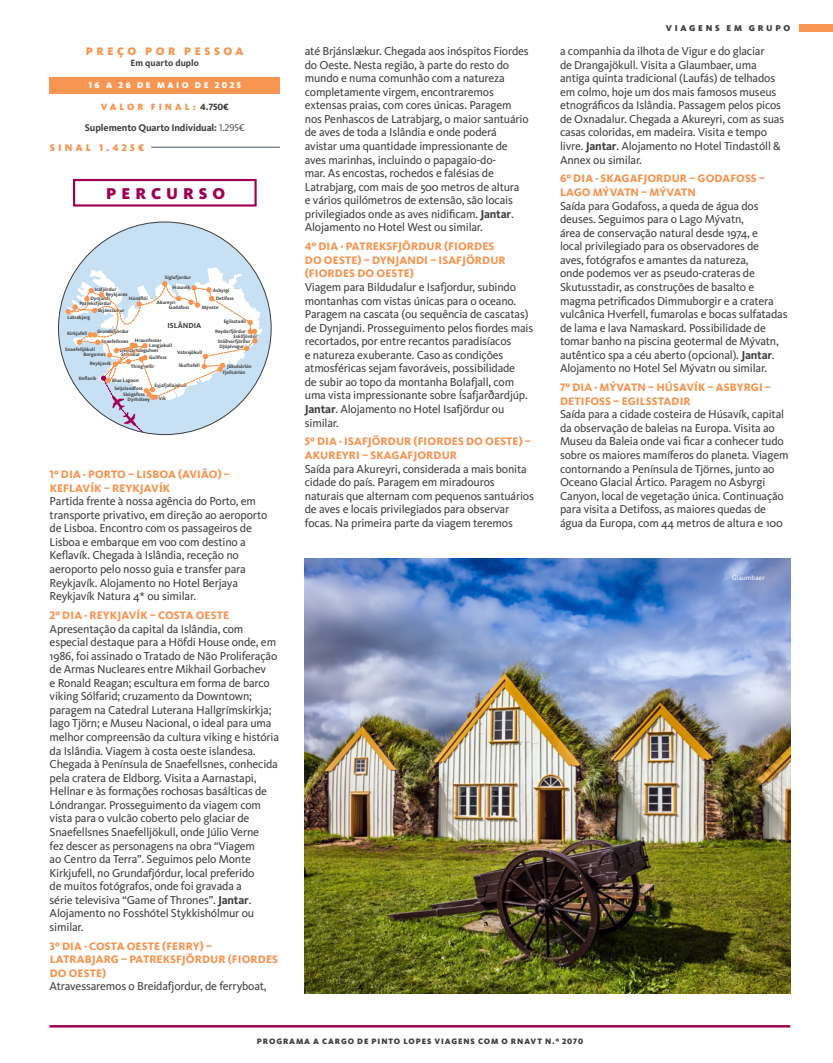
<style>
.page{position:relative;width:833px;height:1063px;background:#fff}
.page>*{position:absolute;margin:0;border:0;box-sizing:border-box;transform-origin:0 0}
.Percurso_Titulo{font:900 16.25px "Kievit OT";letter-spacing:.31em;color:#9e0153}
.Programa_Texto{font:11.88px/13.5px "Kievit OT";letter-spacing:-.015em;color:#3e3e3f}
.Programa_Dias{font:800 11.25px/13.6px "Kievit OT";letter-spacing:.01em;color:#f79551}
.t1{font:900 11.25px "Kievit OT";letter-spacing:.31em;color:#f79551}
.t2{font:700 10px "Kievit OT";letter-spacing:-.01em;color:#3e3e3f}
.t3{font:900 10px "Kievit OT";letter-spacing:.31em;color:#f79551}
.t4{font:900 9.38px "Kievit OT";letter-spacing:.31em;color:#f79551}
.t5{font:700 9.38px "Kievit OT";letter-spacing:.01em;color:#3e3e3f}
.t6{font:900 8.75px "Kievit OT";letter-spacing:.275em;color:#fff}
.t7{font:900 8.75px "Kievit OT";letter-spacing:.31em;color:#3e3e3f}
.t8{font:900 8.12px "Kievit OT";letter-spacing:.11em;color:#3e3e3f}
.t9{font:700 7.5px "Kievit OT";color:#3e3e3f}
.Legenda{font:6.88px "Kievit OT";letter-spacing:.025em;color:#fff}
.t10{font:700 5px/8.5px "Kievit OT";color:#3e3e3f}
.s1{font-weight:800;color:#3e3e3f}
.s2{font-weight:400}
.s3{font-weight:700}
</style>
<div class="page">
<div style="left:800px;top:25px;width:33px;height:7px;background:#f79551"></div>
<hr style="left:49px;top:1025px;width:741px;height:3px;background:#9e0153">
<hr style="left:151px;top:147px;width:129px;height:1px;background:#6b7a83">
<div style="left:50px;top:77px;width:230px;height:16px;background:#f79551"></div>
<div style="left:58px;top:222px;width:213px;height:213px;background:#c7e0f3;border-radius:106px"></div>
<svg style="left:63px;top:268px;width:199px;height:167px"></svg>
<div style="left:73px;top:179px;width:184px;height:28px;background:#fff;border:2px solid #9e0153"></div>
<img style="left:305px;top:558px;width:485px;height:435px">
<p class="t1" style="left:86px;top:44px;width:159px">PREÇO POR PESSOA</p>
<p class="t5" style="left:130px;top:57px;width:70px">Em quarto duplo</p>
<p class="t6" style="left:89px;top:80px;width:154px">16 A 26 DE MAIO DE 2025</p>
<p class="t4" style="left:101px;top:101px;width:129px">VALOR FINAL: <span class="s1">4.750€</span></p>
<p class="t2" style="left:85px;top:121px;width:161px">Suplemento Quarto Individual: <span class="s2">1.295€</span></p>
<p class="t3" style="left:50px;top:141px;width:96px">SINAL 1.425€</p>
<p class="Percurso_Titulo" style="left:106px;top:184px;width:120px">PERCURSO</p>
<p class="t10" style="left:165px;top:273px;width:28px">Siglufjordur</p>
<p class="t10" style="left:173px;top:283px;width:19px">Húsavík</p>
<p class="t10" style="left:95px;top:285px;width:23px">Isafjördur</p>
<p class="t10" style="left:216px;top:286px;width:20px;text-indent:-3px">Asbyrgi<br>Detifoss</p>
<p class="t10" style="left:224px;top:317px;width:24px">Egilsstadir</p>
<p class="t10" style="left:218px;top:337px;width:34px">Stöðvarfjörður</p>
<p class="t10" style="left:106px;top:290px;width:24px">Reykjanes</p>
<p class="t10" style="left:129px;top:294px;width:20px">Húnáflói</p>
<p class="t10" style="left:90px;top:294px;width:21px">Dynjandi</p>
<p class="t10" style="left:156px;top:298px;width:21px">Akureyri</p>
<p class="t10" style="left:79px;top:299px;width:33px">Patreksfjördur</p>
<p class="t10" style="left:169px;top:303px;width:22px">Godafoss</p>
<p class="t10" style="left:202px;top:303px;width:18px">Mývatn</p>
<p class="t10" style="left:98px;top:306px;width:28px">Brjánslækur</p>
<p class="t10" style="left:67px;top:313px;width:24px">Latrabjarg</p>
<p class="t9" style="left:167px;top:321px;width:35px">ISLÂNDIA</p>
<p class="t10" style="left:97px;top:327px;width:33px">Grundafjórdur</p>
<p class="t10" style="left:215px;top:327px;width:32px">Reydarfjördur</p>
<p class="t10" style="left:67px;top:329px;width:22px">Kirkjufell</p>
<p class="t10" style="left:233px;top:332px;width:26px">Eskifjördur</p>
<p class="t10" style="left:135px;top:336px;width:28px">Hraunfossar</p>
<p class="t10" style="left:112px;top:376px;width:28px">Blue Lagoon</p>
<p class="t10" style="left:159px;top:394px;width:9px">Vík</p>
<p class="t10" style="left:101px;top:337px;width:29px">Snaefellsnes</p>
<p class="t10" style="left:149px;top:341px;width:24px">Langjokull</p>
<p class="t10" style="left:220px;top:343px;width:26px">Djúpivogur</p>
<p class="t10" style="left:65px;top:345px;width:31px">Snaefelljökull</p>
<p class="t10" style="left:120px;top:346px;width:40px">Deildartunguhver</p>
<p class="t10" style="left:177px;top:349px;width:27px">Vatnajökull</p>
<p class="t10" style="left:179px;top:361px;width:23px">Skaftafell</p>
<p class="t10" style="left:121px;top:351px;width:21px">Strokkur</p>
<p class="t10" style="left:83px;top:350px;width:24px">Borgarnes</p>
<p class="t10" style="left:149px;top:353px;width:19px">Gullfoss</p>
<p class="t10" style="left:90px;top:359px;width:23px">Reykjavík</p>
<p class="t10" style="left:131px;top:362px;width:25px">Thingvellir</p>
<p class="t10" style="left:227px;top:362px;width:26px">Jökulsárlón</p>
<p class="t10" style="left:154px;top:381px;width:34px">Eyjafjallajokull</p>
<p class="t10" style="left:223px;top:368px;width:24px">Fjallsárlón</p>
<p class="t10" style="left:79px;top:374px;width:19px">Keflavik</p>
<p class="t10" style="left:114px;top:384px;width:30px">Seljalandfoss</p>
<p class="t10" style="left:123px;top:390px;width:23px">Skógafoss</p>
<p class="t10" style="left:128px;top:395px;width:24px">Dyrhólaey</p>
<p class="Programa_Dias" style="left:50px;top:467px;width:182px">1º DIA · PORTO – LISBOA (AVIÃO) –<br>KEFLAVÍK – REYKJAVÍK</p>
<p class="Programa_Texto" style="left:50px;top:494px;width:219px">Partida frente à nossa agência do Porto, em transporte privativo, em direção ao aeroporto de Lisboa. Encontro com os passageiros de Lisboa e embarque em voo com destino a Keflavík. Chegada à Islândia, receção no aeroporto pelo nosso guia e transfer para Reykjavík. Alojamento no Hotel Berjaya Reykjavík Natura 4* ou similar.</p>
<p class="Programa_Dias" style="left:50px;top:608px;width:181px">2º DIA · REYKJAVÍK – COSTA OESTE</p>
<p class="Programa_Texto" style="left:50px;top:622px;width:231px">Apresentação da capital da Islândia, com especial destaque para a Höfdi House onde, em 1986, foi assinado o Tratado de Não Proliferação de Armas Nucleares entre Mikhail Gorbachev<br>e Ronald Reagan; escultura em forma de barco viking Sólfarid; cruzamento da Downtown; paragem na Catedral Luterana Hallgrímskirkja; lago Tjörn; e Museu Nacional, o ideal para uma melhor compreensão da cultura viking e história da Islândia. Viagem à costa oeste islandesa.<br>Chegada à Península de Snaefellsnes, conhecida pela cratera de Eldborg. Visita a Aarnastapi, Hellnar e às formações rochosas basálticas de Lóndrangar. Prosseguimento da viagem com vista para o vulcão coberto pelo glaciar de Snaefellsnes Snaefelljökull, onde Júlio Verne<br>fez descer as personagens na obra “Viagem<br>ao Centro da Terra”. Seguimos pelo Monte Kirkjufell, no Grundafjórdur, local preferido<br>de muitos fotógrafos, onde foi gravada a<br>série televisiva “Game of Thrones”. <span class="s3">Jantar</span>.<br>Alojamento no Fosshótel Stykkishólmur ou similar.</p>
<p class="Programa_Dias" style="left:50px;top:939px;width:230px">3º DIA · COSTA OESTE (FERRY) –<br>LATRABJARG – PATREKSFJÖRDUR (FIORDES<br>DO OESTE)</p>
<p class="Programa_Texto" style="left:50px;top:980px;width:219px">Atravessaremos o Breidafjordur, de ferryboat,</p>
<p class="Programa_Texto" style="left:305px;top:44px;width:225px">até Brjánslækur. Chegada aos inóspitos Fiordes do Oeste. Nesta região, à parte do resto do mundo e numa comunhão com a natureza completamente virgem, encontraremos extensas praias, com cores únicas. Paragem nos Penhascos de Latrabjarg, o maior santuário de aves de toda a Islândia e onde poderá avistar uma quantidade impressionante de aves marinhas, incluindo o papagaio-do-<br>mar. As encostas, rochedos e falésias de Latrabjarg, com mais de 500 metros de altura<br>e vários quilómetros de extensão, são locais privilegiados onde as aves nidificam. <span class="s3">Jantar</span>.<br>Alojamento no Hotel West ou similar.</p>
<p class="Programa_Dias" style="left:305px;top:240px;width:202px">4º DIA · PATREKSFJÖRDUR (FIORDES<br>DO OESTE) – DYNJANDI – ISAFJÖRDUR (FIORDES DO OESTE)</p>
<p class="Programa_Texto" style="left:305px;top:280px;width:230px">Viagem para Bildudalur e Isafjordur, subindo montanhas com vistas únicas para o oceano.<br>Paragem na cascata (ou sequência de cascatas) de Dynjandi. Prosseguimento pelos fiordes mais recortados, por entre recantos paradisíacos<br>e natureza exuberante. Caso as condições atmosféricas sejam favoráveis, possibilidade<br>de subir ao topo da montanha Bolafjall, com uma vista impressionante sobre Ísafjarðardjúp.<br><span class="s3">Jantar</span>. Alojamento no Hotel Isafjördur ou similar.</p>
<p class="Programa_Dias" style="left:305px;top:435px;width:228px">5º DIA · ISAFJÖRDUR (FIORDES DO OESTE) –<br>AKUREYRI – SKAGAFJORDUR</p>
<p class="Programa_Texto" style="left:305px;top:462px;width:231px">Saída para Akureyri, considerada a mais bonita cidade do país. Paragem em miradouros naturais que alternam com pequenos santuários de aves e locais privilegiados para observar focas. Na primeira parte da viagem teremos</p>
<p class="t7" style="left:666px;top:23px;width:126px">VIAGENS EM GRUPO</p>
<p class="Programa_Texto" style="left:560px;top:44px;width:226px">a companhia da ilhota de Vigur e do glaciar<br>de Drangajökull. Visita a Glaumbaer, uma antiga quinta tradicional (Laufás) de telhados em colmo, hoje um dos mais famosos museus etnográficos da Islândia. Passagem pelos picos de Oxnadalur. Chegada a Akureyri, com as suas casas coloridas, em madeira. Visita e tempo livre. <span class="s3">Jantar</span>. Alojamento no Hotel Tindastóll &amp; Annex ou similar.</p>
<p class="Programa_Dias" style="left:560px;top:172px;width:207px">6º DIA · SKAGAFJORDUR – GODAFOSS –<br>LAGO MÝVATN – MÝVATN</p>
<p class="Programa_Texto" style="left:560px;top:199px;width:229px">Saída para Godafoss, a queda de água dos deuses. Seguimos para o Lago Mývatn,<br>área de conservação natural desde 1974, e<br>local privilegiado para os observadores de<br>aves, fotógrafos e amantes da natureza,<br>onde podemos ver as pseudo-crateras de Skutusstadir, as construções de basalto e magma petrificados Dimmuborgir e a cratera vulcânica Hverfell, fumarolas e bocas sulfatadas de lama e lava Namaskard. Possibilidade de tomar banho na piscina geotermal de Mývatn, autêntico spa a céu aberto (opcional). <span class="s3">Jantar</span>.<br>Alojamento no Hotel Sel Mývatn ou similar.</p>
<p class="Programa_Dias" style="left:560px;top:381px;width:213px">7º DIA · MÝVATN – HÚSAVÍK – ASBYRGI –<br>DETIFOSS – EGILSSTADIR</p>
<p class="Programa_Texto" style="left:560px;top:408px;width:230px">Saída para a cidade costeira de Húsavík, capital da observação de baleias na Europa. Visita ao Museu da Baleia onde vai ficar a conhecer tudo sobre os maiores mamíferos do planeta. Viagem contornando a Península de Tjörnes, junto ao Oceano Glacial Ártico. Paragem no Asbyrgi Canyon, local de vegetação única. Continuação para visita a Detifoss, as maiores quedas de água da Europa, com 44 metros de altura e 100</p>
<p class="Legenda" style="left:731px;top:574px;width:35px">Glaumbaer</p>
<p class="t8" style="left:257px;top:1036px;width:328px">PROGRAMA A CARGO DE PINTO LOPES VIAGENS COM O RNAVT N.º 2070</p>
</div>
